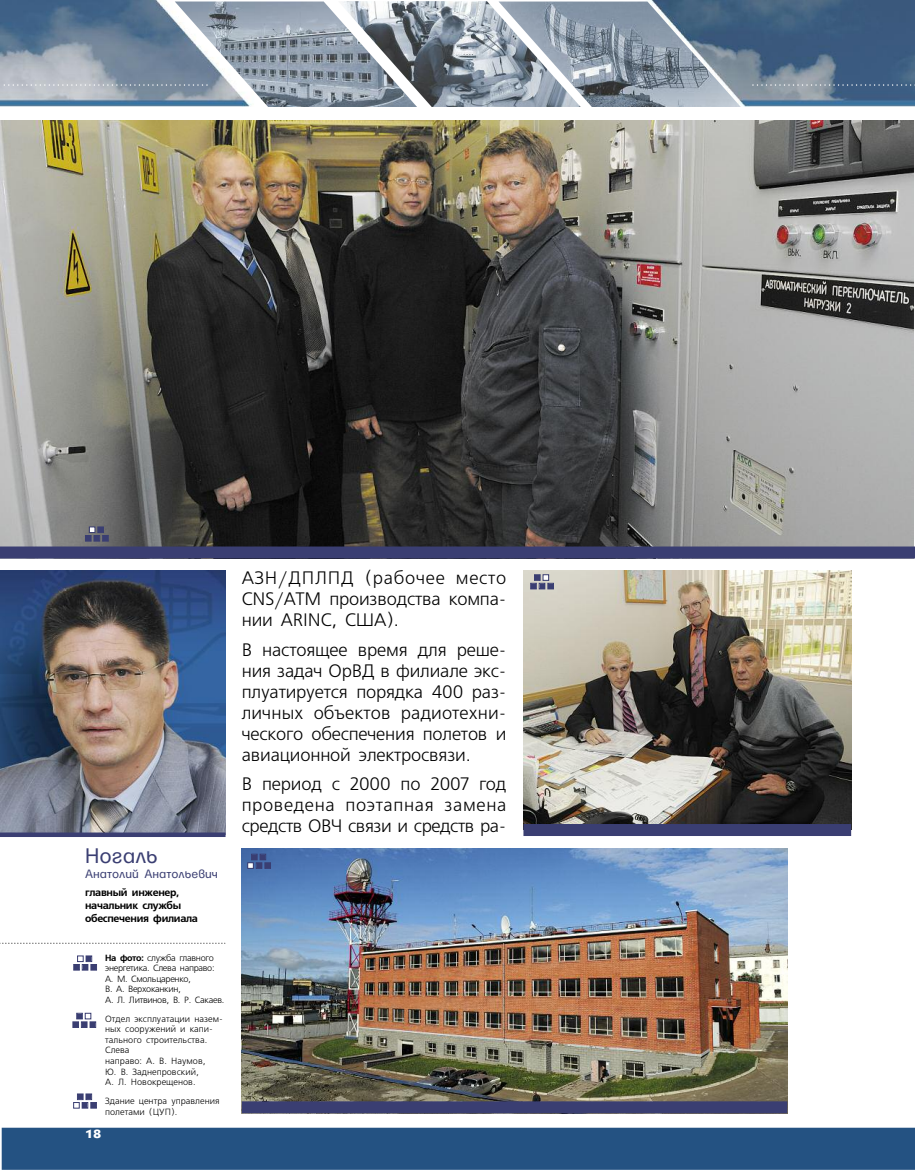
<style>
.page{position:relative;width:915px;height:1170px;background:#fff}
.page>*{position:absolute;margin:0;border:0;box-sizing:border-box;transform-origin:0 0}
.t1{font:21px "Parangon 330 C";color:#3a3e72}
.t2{font:18px/21px "Free Set C";letter-spacing:-.01em;color:#000;text-align:justify}
.t3{font:12px "Parangon 330 C";color:#3a3e72}
.t4{font:12px "Parangon 530 C";color:#fff}
.t5{font:700 10.5px/12.8px "Free Set C";letter-spacing:-.03em;color:#000}
.t6{font:9px/10.5px "Free Set C";color:#000}
.t7{font:9px/10.5px "Free Set C";letter-spacing:-.035em;color:#000}
.s1{font-weight:700}
</style>
<div class="page">
<div style="left:2px;top:1127px;width:912px;height:42px;background:#245282"></div>
<img style="left:0;top:0;width:914px;height:106px">
<img style="left:580px;top:2px;width:160px;height:104px">
<svg style="left:750px;top:84px;width:164px;height:2px"></svg>
<svg style="left:2px;top:84px;width:173px;height:2px"></svg>
<img style="left:175px;top:2px;width:163px;height:104px">
<img style="left:338px;top:1px;width:242px;height:105px">
<img style="left:0;top:121px;width:912px;height:425px">
<img style="left:523px;top:570px;width:327px;height:254px">
<div style="left:0;top:546px;width:914px;height:12px;background:#3a3e72"></div>
<div style="left:523px;top:824px;width:327px;height:12px;background:#3a3e72"></div>
<img style="left:1px;top:570px;width:224px;height:262px">
<div style="left:0;top:832px;width:225px;height:5px;background:#3a3e72"></div>
<svg style="left:0;top:942px;width:225px;height:1px"></svg>
<div style="left:73px;top:964px;width:7px;height:6px;border:1px solid #3a3e72"></div>
<svg style="left:74px;top:955px;width:21px;height:15px"></svg>
<div style="left:90px;top:964px;width:7px;height:6px;border:1px solid #3a3e72"></div>
<svg style="left:73px;top:1013px;width:23px;height:14px"></svg>
<img style="left:242px;top:848px;width:545px;height:253px">
<div style="left:89px;top:526px;width:6px;height:7px;border:1px solid #3a3e72"></div>
<div style="left:97px;top:526px;width:7px;height:7px;border:1px solid #3a3e72"></div>
<svg style="left:85px;top:527px;width:23px;height:14px"></svg>
<div style="left:102px;top:535px;width:7px;height:6px;border:1px solid #3a3e72"></div>
<svg style="left:530px;top:574px;width:23px;height:15px"></svg>
<div style="left:251px;top:853px;width:6px;height:7px;border:1px solid #3a3e72"></div>
<div style="left:259px;top:853px;width:7px;height:7px;border:1px solid #3a3e72"></div>
<svg style="left:247px;top:854px;width:23px;height:14px"></svg>
<div style="left:264px;top:862px;width:7px;height:6px;border:1px solid #3a3e72"></div>
<div style="left:73px;top:1101px;width:7px;height:7px;border:1px solid #3a3e72"></div>
<div style="left:82px;top:1101px;width:6px;height:7px;border:1px solid #3a3e72"></div>
<svg style="left:74px;top:1093px;width:21px;height:14px"></svg>
<div style="left:90px;top:1101px;width:7px;height:7px;border:1px solid #3a3e72"></div>
<div style="left:242px;top:1101px;width:545px;height:12px;background:#3a3e72"></div>
<p class="t1" style="left:85px;top:848px;width:74px">Ногаль</p>
<p class="t3" style="left:85px;top:869px;width:134px">Анатолий Анатольевич</p>
<p class="t5" style="left:85px;top:886px;width:114px">главный инженер, начальник службы обеспечения филиала</p>
<p class="t7" style="left:105px;top:952px;width:121px"><span class="s1">На фото:</span> служба главного энергетика. Слева направо:<br>A. M. Смольцаренко,<br>В. А. Верхоканкин,<br>А. Л. Литвинов, В. Р. Сакаев.</p>
<p class="t6" style="left:105px;top:1013px;width:119px">Отдел эксплуатации назем&shy;ных сооружений и капи&shy;тального строительства.<br>Слева<br>направо: А. В. Наумов,<br>Ю. В. Заднепровский,<br>А. Л. Новокрещенов.</p>
<p class="t6" style="left:105px;top:1095px;width:116px">Здание центра управления полетами (ЦУП).</p>
<p class="t4" style="left:85px;top:1129px;width:18px">18</p>
<p class="t2" style="left:242px;top:567px;width:266px">АЗН/ДПЛПД (рабочее место CNS/ATM производства компа&shy;нии ARINC, США).</p>
<p class="t2" style="left:242px;top:638px;width:266px">В настоящее время для реше&shy;ния задач ОрВД в филиале экс&shy;плуатируется порядка 400 раз&shy;личных объектов радиотехни&shy;ческого обеспечения полетов и авиационной электросвязи.</p>
<p class="t2" style="left:242px;top:773px;width:266px">В период с 2000 по 2007 год проведена поэтапная замена средств ОВЧ связи и средств ра-</p>
</div>
